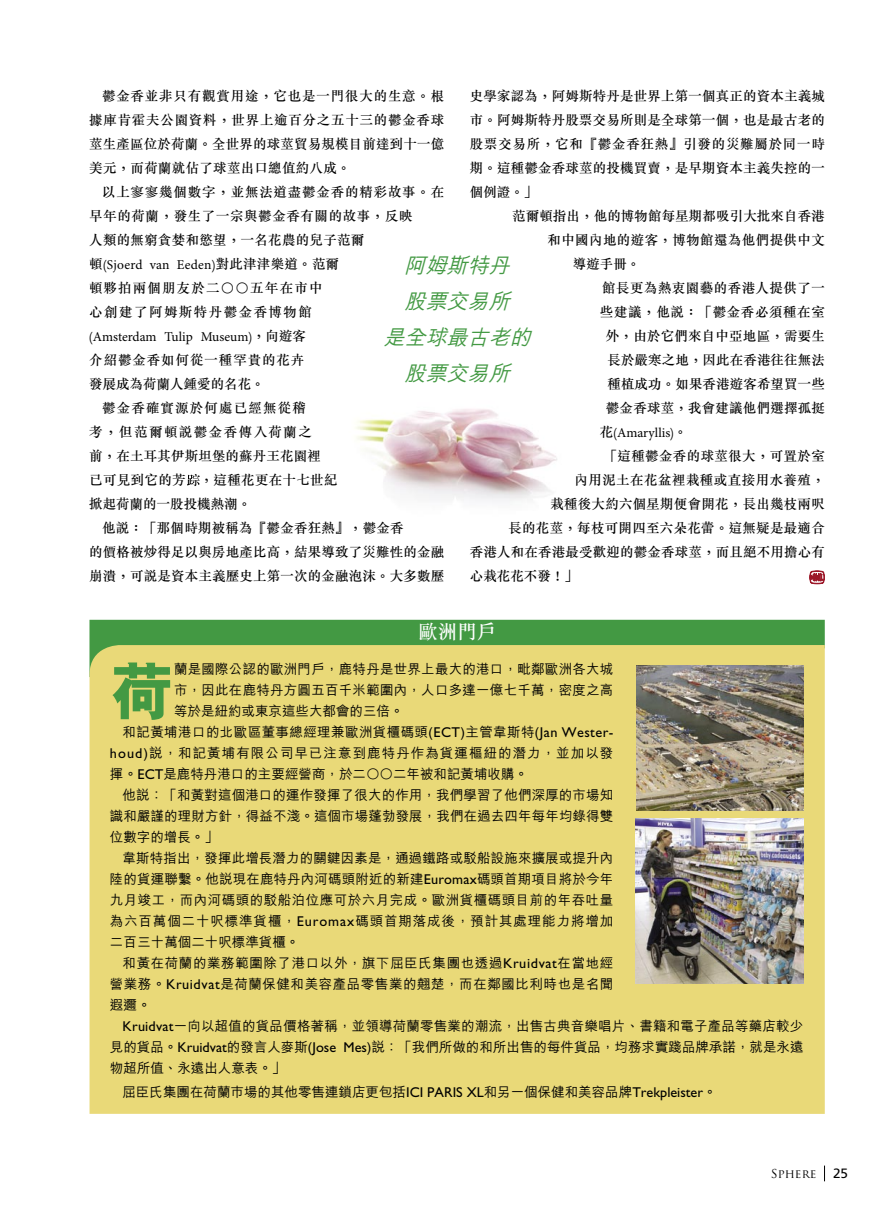
<style>
.page{position:relative;width:893px;height:1212px;background:#fff}
.page>*{position:absolute;margin:0;border:0;box-sizing:border-box;transform-origin:0 0}
.Chi_Side_Bar_Body{font:800 64.2px "M Hei";color:#439943}
.Chi_Call_Out{font:italic 500 21px "M Hei";color:#439943}
.Chi_Side_Bar_Header{font:500 19.5px "M Sung";color:#fff}
.Chi_Side_Bar_Body-2{font:500 13.5px/21px "M Hei";letter-spacing:.01em;color:#000;text-align:justify}
.Chi_Body_text{font:500 13.5px/24px "M Sung";letter-spacing:.015em;color:#000;text-align:justify}
.Chi_Body_text-2{font:500 13.5px/24px "M Sung";letter-spacing:.06em;color:#000}
.Chi_Body_text-3{font:500 13.5px "M Sung";letter-spacing:.035em;color:#000}
.Chi_Body_text-4{font:500 13.5px "M Sung";letter-spacing:.045em;color:#000}
.Chi_Body_text-5{font:13.5px "Minion Pro";color:#000}
.t1{font:12px "Trajan Pro";letter-spacing:.015em;color:#000}
.s1{font-family:"M Sung";font-weight:500}
.s2{font-family:"Minion Pro";font-weight:400}
.s3{font-family:"Gill Sans";font-weight:400;font-size:14.25px}
.s4{font-family:"Frutiger";font-size:13.5px}
</style>
<div class="page">
<svg style="left:824px;top:1165px;width:1px;height:16px"></svg>
<img style="left:355px;top:409px;width:202px;height:92px">
<div style="left:89px;top:620px;width:736px;height:57px;background:#439943"></div>
<svg style="left:810px;top:571px;width:14px;height:13px"></svg>
<div style="left:90px;top:645px;width:735px;height:469px;background:#e9d978"></div>
<img style="left:635px;top:819px;width:168px;height:165px">
<img style="left:636px;top:665px;width:167px;height:145px">
<svg style="left:187px;top:474px;width:13px;height:12px"></svg>
<p class="Chi_Body_text" style="left:470px;top:85px;width:357px">史學家認為，阿姆斯特丹是世界上第一個真正的資本主義城市。阿姆斯特丹股票交易所則是全球第一個，也是最古老的股票交易所，它和『鬱金香狂熱』引發的災難屬於同一時期。這種鬱金香球莖的投機買賣，是早期資本主義失控的一個例證。」</p>
<p class="Chi_Body_text" style="left:512px;top:205px;width:314px">范爾頓指出，他的博物館每星期都吸引大批來自香港</p>
<p class="Chi_Body_text" style="left:547px;top:229px;width:279px">和中國內地的遊客，博物館還為他們提供中文</p>
<p class="Chi_Body_text" style="left:573px;top:253px;width:69px">導遊手冊。</p>
<p class="Chi_Body_text-3" style="left:602px;top:282px;width:224px">館長更為熱衷園藝的香港人提供了一</p>
<p class="Chi_Body_text-4" style="left:600px;top:306px;width:226px">些建議，他說：「鬱金香必須種在室</p>
<p class="Chi_Body_text" style="left:606px;top:325px;width:221px">外，由於它們來自中亞地區，需要生</p>
<p class="Chi_Body_text" style="left:607px;top:349px;width:219px">長於嚴寒之地，因此在香港往往無法</p>
<p class="Chi_Body_text" style="left:607px;top:373px;width:219px">種植成功。如果香港遊客希望買一些</p>
<p class="Chi_Body_text" style="left:606px;top:397px;width:221px">鬱金香球莖，我會建議他們選擇孤挺</p>
<p class="Chi_Body_text-5" style="left:600px;top:425px;width:89px"><span class="s1">花(</span>Amaryllis<span class="s1">)。</span></p>
<p class="Chi_Body_text" style="left:604px;top:445px;width:223px">「這種鬱金香的球莖很大，可置於室</p>
<p class="Chi_Body_text-3" style="left:574px;top:474px;width:252px">內用泥土在花盆裡栽種或直接用水養殖，</p>
<p class="Chi_Body_text" style="left:550px;top:493px;width:276px">栽種後大約六個星期便會開花，長出幾枝兩呎</p>
<p class="Chi_Body_text" style="left:508px;top:517px;width:318px">長的花莖，每枝可開四至六朵花蕾。這無疑是最適合</p>
<p class="Chi_Body_text" style="left:470px;top:541px;width:357px">香港人和在香港最受歡迎的鬱金香球莖，而且絕不用擔心有</p>
<p class="Chi_Body_text" style="left:470px;top:565px;width:109px">心栽花花不發！」</p>
<p class="Chi_Body_text" style="left:89px;top:85px;width:357px;text-indent:13px">鬱金香並非只有觀賞用途，它也是一門很大的生意。根據庫肯霍夫公園資料，世界上逾百分之五十三的鬱金香球莖生產區位於荷蘭。全世界的球莖貿易規模目前達到十一億美元，而荷蘭就佔了球莖出口總值約八成。</p>
<p class="Chi_Body_text-2" style="left:89px;top:181px;width:357px;text-indent:13px">以上寥寥幾個數字，並無法道盡鬱金香的精彩故事。在早年的荷蘭，發生了一宗與鬱金香有關的故事，反映<br>人類的無窮貪婪和慾望，一名花農的兒子范爾<br>頓(<span class="s2">Sjoerd van Eeden</span>)對此津津樂道。范爾<br>頓夥拍兩個朋友於二○○五年在市中<br>心創建了阿姆斯特丹鬱金香博物館<br>(<span class="s2">Amsterdam Tulip Museum</span>)，向遊客<br>介紹鬱金香如何從一種罕貴的花卉<br>發展成為荷蘭人鍾愛的名花。</p>
<p class="Chi_Body_text" style="left:89px;top:397px;width:250px;text-align:left;text-indent:13px">鬱金香確實源於何處已經無從稽<br>考，但范爾頓說鬱金香傳入荷蘭之<br>前，在土耳其伊斯坦堡的蘇丹王花園裡已可見到它的芳　，這種花更在十七世紀掀起荷蘭的一股投機熱潮。</p>
<p class="Chi_Body_text" style="left:89px;top:517px;width:357px;text-align:left;text-indent:13px">他說：「那個時期被稱為『鬱金香狂熱』，鬱金香<br>的價格被炒得足以與房地產比高，結果導致了災難性的金融崩潰，可說是資本主義歷史上第一次的金融泡沫。大多數歷</p>
<p class="Chi_Call_Out" style="left:405px;top:254px;width:113px">阿姆斯特丹</p>
<p class="Chi_Call_Out" style="left:405px;top:290px;width:113px">股票交易所</p>
<p class="Chi_Call_Out" style="left:384px;top:326px;width:155px">是全球最古老的</p>
<p class="Chi_Call_Out" style="left:405px;top:362px;width:113px">股票交易所</p>
<p class="Chi_Side_Bar_Header" style="left:418px;top:622px;width:80px">歐洲門戶</p>
<p class="Chi_Side_Bar_Body" style="left:110px;top:657px;width:66px">荷</p>
<p class="Chi_Side_Bar_Body-2" style="left:174px;top:659px;width:441px">蘭是國際公認的歐洲門戶，鹿特丹是世界上最大的港口，毗鄰歐洲各大城市，因此在鹿特丹方圓五百千米範圍內，人口多達一億七千萬，密度之高等於是紐約或東京這些大都會的三倍。</p>
<p class="Chi_Side_Bar_Body-2" style="left:110px;top:722px;width:505px;text-indent:13px">和記黃埔港口的北歐區董事總經理兼歐洲貨櫃碼頭(<span class="s3">ECT</span>)主管韋斯特(<span class="s3">Jan Wester&shy;houd</span>)說，和記黃埔有限公司早已注意到鹿特丹作為貨運樞紐的潛力，並加以發揮。<span class="s3">ECT</span>是鹿特丹港口的主要經營商，於二○○二年被和記黃埔收購。</p>
<p class="Chi_Side_Bar_Body-2" style="left:110px;top:785px;width:505px;text-indent:13px">他說：「和黃對這個港口的運作發揮了很大的作用，我們學習了他們深厚的市場知識和嚴謹的理財方針，得益不淺。這個市場蓬勃發展，我們在過去四年每年均錄得雙位數字的增長。」</p>
<p class="Chi_Side_Bar_Body-2" style="left:110px;top:848px;width:505px;text-indent:13px">韋斯特指出，發揮此增長潛力的關鍵因素是，通過鐵路或駁船設施來擴展或提升內陸的貨運聯繫。他說現在鹿特丹內河碼頭附近的新建<span class="s3">Euromax</span>碼頭首期項目將於今年九月竣工，而內河碼頭的駁船泊位應可於六月完成。歐洲貨櫃碼頭目前的年吞吐量為六百萬個二十呎標準貨櫃，<span class="s3">Euromax</span>碼頭首期落成後，預計其處理能力將增加二百三十萬個二十呎標準貨櫃。</p>
<p class="Chi_Side_Bar_Body-2" style="left:110px;top:953px;width:505px;text-indent:13px">和黃在荷蘭的業務範圍除了港口以外，旗下屈臣氏集團也透過<span class="s3">Kruidvat</span>在當地經營業務。<span class="s3">Kruidvat</span>是荷蘭保健和美容產品零售業的翹楚，而在鄰國比利時也是名聞遐邇。</p>
<p class="Chi_Side_Bar_Body-2" style="left:110px;top:1016px;width:695px;text-indent:13px"><span class="s3">Kruidvat</span>一向以超值的貨品價格著稱，並領導荷蘭零售業的潮流，出售古典音樂唱片、書籍和電子產品等藥店較少見的貨品。<span class="s3">Kruidvat</span>的發言人麥斯(<span class="s3">Jose Mes</span>)說：「我們所做的和所出售的每件貨品，均務求實踐品牌承諾，就是永遠物超所值、永遠出人意表。」</p>
<p class="Chi_Side_Bar_Body-2" style="left:123px;top:1082px;width:595px">屈臣氏集團在荷蘭巿場的其他零售連鎖店更包括<span class="s3">ICI PARIS XL</span>和另一個保健和美容品牌<span class="s3">Trekpleister</span>。</p>
<p class="t1" style="left:771px;top:1166px;width:79px">SPHERE <span class="s4">25</span></p>
</div>
